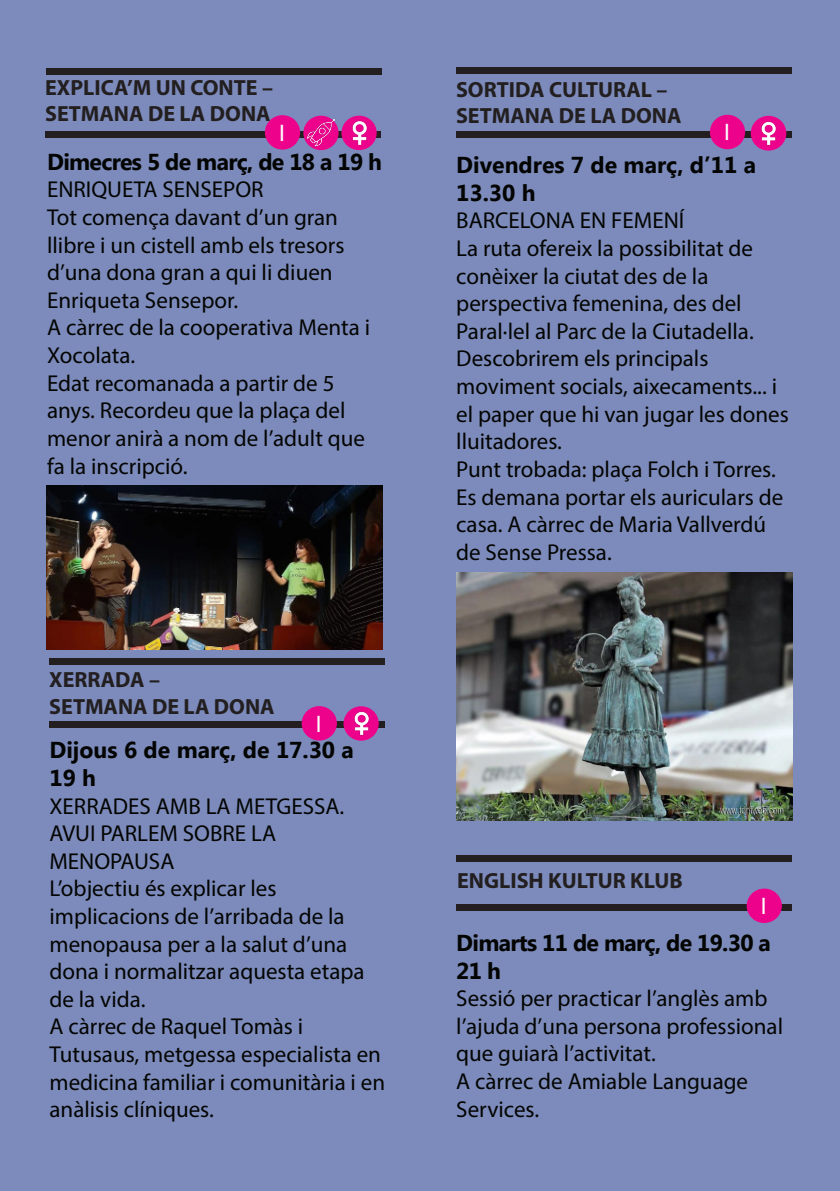
<style>
.page{position:relative;width:840px;height:1191px;background:#fff}
.page>*{position:absolute;margin:0;border:0;box-sizing:border-box;transform-origin:0 0}
.t1{font:24px "Myriad Pro";color:#fff}
.t2{font:23px/27.6px "Myriad Pro";color:#040503}
.t3{font:700 23px/27.6px "Myanmar Text";color:#040503}
.t4{font:700 23px/27.6px "Myanmar Text";letter-spacing:-.03em;color:#040503}
.t5{font:700 22px "Myriad Pro";color:#231f20}
</style>
<div class="page">
<div style="left:0;top:0;width:839px;height:1191px;background:#7c8bbb"></div>
<div style="left:456px;top:905px;width:335px;height:6px;background:#231f20"></div>
<div style="left:456px;top:856px;width:335px;height:6px;background:#231f20"></div>
<div style="left:746px;top:888px;width:35px;height:35px;background:#ed028c;border-radius:50%"></div>
<img style="left:456px;top:572px;width:335px;height:248px">
<div style="left:456px;top:131px;width:335px;height:6px;background:#231f20"></div>
<div style="left:456px;top:68px;width:335px;height:6px;background:#231f20"></div>
<div style="left:709px;top:115px;width:35px;height:34px;background:#ed028c;border-radius:50%"></div>
<div style="left:49px;top:722px;width:336px;height:6px;background:#231f20"></div>
<div style="left:49px;top:658px;width:336px;height:6px;background:#231f20"></div>
<div style="left:301px;top:706px;width:36px;height:34px;background:#ed028c;border-radius:50%"></div>
<svg style="left:750px;top:116px;width:35px;height:35px"></svg>
<img style="left:756px;top:115px;width:24px;height:34px">
<div style="left:343px;top:706px;width:35px;height:34px;background:#ed028c;border-radius:50%"></div>
<img style="left:349px;top:706px;width:24px;height:33px">
<div style="left:45px;top:131px;width:336px;height:6px;background:#231f20"></div>
<div style="left:303px;top:116px;width:35px;height:34px;background:#ed028c;border-radius:50%"></div>
<div style="left:46px;top:68px;width:335px;height:6px;background:#231f20"></div>
<div style="left:265px;top:115px;width:35px;height:35px;background:#ed028c;border-radius:50%"></div>
<img style="left:47px;top:485px;width:335px;height:164px">
<img style="left:305px;top:119px;width:31px;height:27px">
<div style="left:341px;top:116px;width:35px;height:34px;background:#ed028c;border-radius:50%"></div>
<img style="left:347px;top:115px;width:24px;height:33px">
<p class="t5" style="left:45px;top:73px;width:229px">EXPLICA’M UN CONTE –</p>
<p class="t5" style="left:45px;top:100px;width:227px">SETMANA DE LA DONA</p>
<p class="t4" style="left:47px;top:148px;width:336px">Dimecres 5 de març, de 18 a 19 h</p>
<p class="t2" style="left:47px;top:175px;width:218px">ENRIQUETA SENSEPOR</p>
<p class="t2" style="left:47px;top:203px;width:299px">Tot comença davant d’un gran llibre i un cistell amb els tresors d’una dona gran a qui li diuen</p>
<p class="t2" style="left:47px;top:286px;width:192px">Enriqueta Sensepor.</p>
<p class="t2" style="left:47px;top:313px;width:324px">A càrrec de la cooperativa Menta i<br>Xocolata.</p>
<p class="t2" style="left:47px;top:369px;width:319px">Edat recomanada a partir de 5 anys. Recordeu que la plaça del menor anirà a nom de l’adult que fa la inscripció.</p>
<p class="t1" style="left:279px;top:118px;width:7px">I</p>
<p class="t5" style="left:49px;top:665px;width:112px">XERRADA –</p>
<p class="t5" style="left:49px;top:692px;width:227px">SETMANA DE LA DONA</p>
<p class="t3" style="left:49px;top:736px;width:306px">Dijous 6 de març, de 17.30 a<br>19 h</p>
<p class="t2" style="left:49px;top:791px;width:296px">XERRADES AMB LA METGESSA.<br>AVUI PARLEM SOBRE LA</p>
<p class="t2" style="left:49px;top:847px;width:126px">MENOPAUSA</p>
<p class="t2" style="left:49px;top:874px;width:228px">L’objectiu és explicar les</p>
<p class="t2" style="left:49px;top:902px;width:316px">implicacions de l’arribada de la menopausa per a la salut d’una dona i normalitzar aquesta etapa de la vida.</p>
<p class="t2" style="left:49px;top:1012px;width:255px">A càrrec de Raquel Tomàs i</p>
<p class="t2" style="left:49px;top:1040px;width:337px">Tutusaus, metgessa especialista en medicina familiar i comunitària i en anàlisis clíniques.</p>
<p class="t1" style="left:316px;top:709px;width:7px">I</p>
<p class="t5" style="left:456px;top:75px;width:213px">SORTIDA CULTURAL –</p>
<p class="t5" style="left:456px;top:101px;width:227px">SETMANA DE LA DONA</p>
<p class="t3" style="left:456px;top:151px;width:301px">Divendres 7 de març, d’11 a<br>13.30 h</p>
<p class="t2" style="left:456px;top:206px;width:229px">BARCELONA EN FEMENÍ</p>
<p class="t2" style="left:456px;top:234px;width:298px">La ruta ofereix la possibilitat de conèixer la ciutat des de la</p>
<p class="t2" style="left:456px;top:289px;width:299px">perspectiva femenina, des del<br>Paral·lel al Parc de la Ciutadella.<br>Descobrirem els principals</p>
<p class="t2" style="left:456px;top:372px;width:334px">moviment socials, aixecaments... i el paper que hi van jugar les dones lluitadores.</p>
<p class="t2" style="left:456px;top:455px;width:321px">Punt trobada: plaça Folch i Torres.</p>
<p class="t2" style="left:456px;top:482px;width:328px">Es demana portar els auriculars de casa. A càrrec de Maria Vallverdú de Sense Pressa.</p>
<p class="t1" style="left:723px;top:118px;width:7px">I</p>
<p class="t5" style="left:457px;top:866px;width:227px">ENGLISH KULTUR KLUB</p>
<p class="t1" style="left:760px;top:891px;width:7px">I</p>
<p class="t4" style="left:456px;top:929px;width:316px">Dimarts 11 de març, de 19.30 a<br>21 h</p>
<p class="t2" style="left:456px;top:984px;width:328px">Sessió per practicar l’anglès amb l’ajuda d’una persona professional que guiarà l’activitat.</p>
<p class="t2" style="left:456px;top:1067px;width:293px">A càrrec de Amiable Language<br>Services.</p>
</div>
